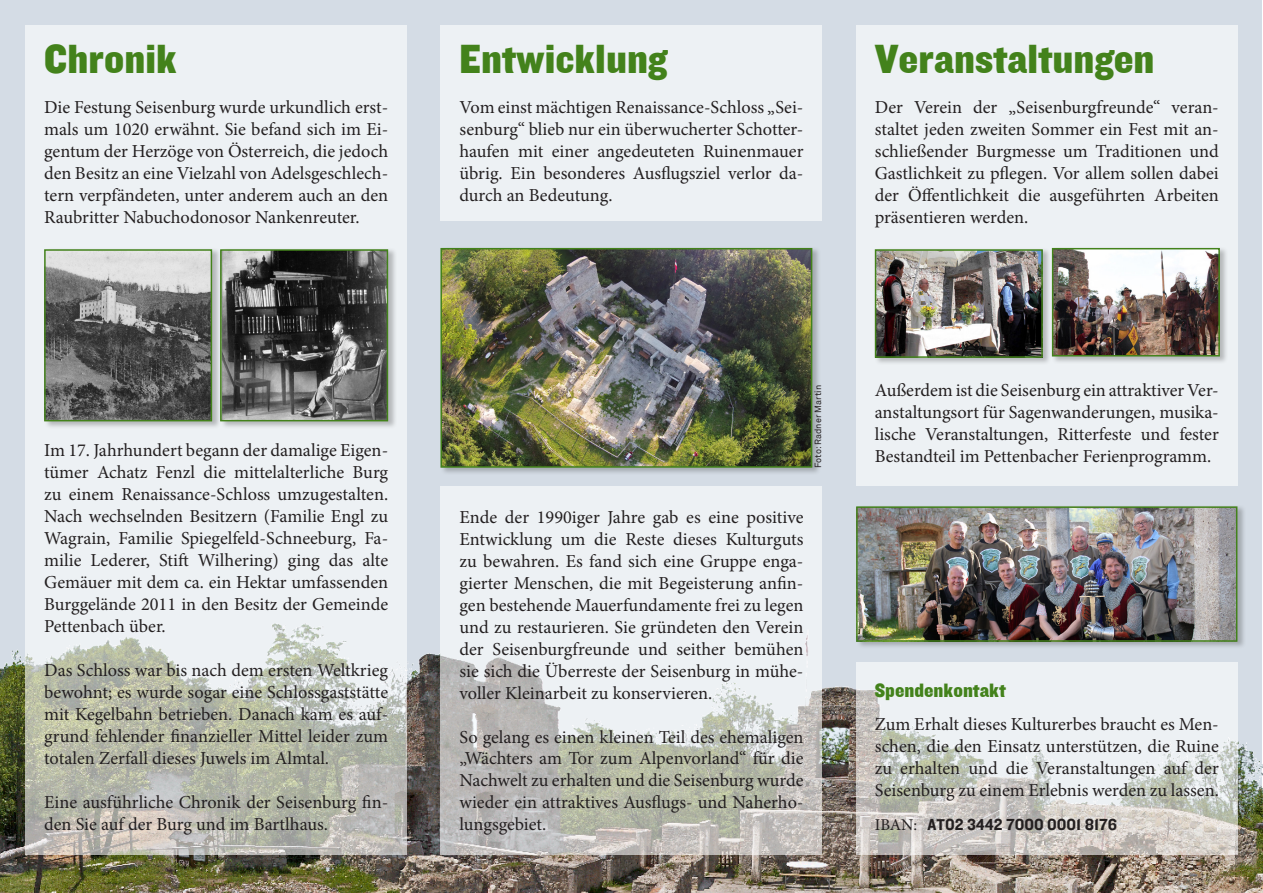
<style>
.page{position:relative;width:1263px;height:893px;background:#fff}
.page>*{position:absolute;margin:0;border:0;box-sizing:border-box;transform-origin:0 0}
.Überschrift_rot{font:500 42px "Knock 71";color:#43821b}
.t1{font:500 19.95px "Knock 71";color:#43821b}
.t2{font:18.3px/21.9px "Minion Pro";color:#231f20;text-align:justify}
.t3{font:500 16.5px "Knock 51";color:#231f20}
.Fotocredit_6pt{font:9px "Akkurat";color:#231f20}
.s1{font-family:"Minion Pro";font-weight:400}
</style>
<div class="page">
<div style="left:0;top:0;width:1262px;height:892px;background:#d4dce5"></div>
<img style="left:0;top:451px;width:1263px;height:442px">
<svg style="left:26px;top:25px;width:381px;height:830px;background:#dee1e0"></svg>
<div style="left:441px;top:25px;width:381px;height:196px;background:#edf1f4"></div>
<div style="left:44px;top:248px;width:177px;height:181px;background:#323232;opacity:.3"></div>
<img style="left:47px;top:252px;width:162px;height:166px">
<div style="left:44px;top:249px;width:168px;height:172px;border:2px solid #43821b"></div>
<div style="left:856px;top:26px;width:381px;height:460px;background:#edf1f4"></div>
<svg style="left:856px;top:662px;width:381px;height:193px;background:#dcdddb"></svg>
<svg style="left:440px;top:486px;width:382px;height:369px;background:#d9dbda"></svg>
<div style="left:440px;top:246px;width:381px;height:229px;background:#323232;opacity:.3"></div>
<img style="left:443px;top:251px;width:366px;height:214px">
<div style="left:440px;top:248px;width:372px;height:220px;border:2px solid #43821b"></div>
<div style="left:856px;top:505px;width:390px;height:144px;background:#323232;opacity:.3"></div>
<img style="left:859px;top:509px;width:375px;height:130px">
<div style="left:856px;top:506px;width:381px;height:136px;border:2px solid #43821b"></div>
<div style="left:874px;top:248px;width:177px;height:117px;background:#323232;opacity:.3"></div>
<img style="left:878px;top:252px;width:162px;height:103px">
<div style="left:875px;top:249px;width:168px;height:109px;border:2px solid #43821b"></div>
<div style="left:1051px;top:246px;width:177px;height:118px;background:#323232;opacity:.3"></div>
<img style="left:1055px;top:251px;width:162px;height:102px">
<div style="left:1052px;top:248px;width:168px;height:108px;border:2px solid #43821b"></div>
<div style="left:220px;top:248px;width:177px;height:181px;background:#323232;opacity:.3"></div>
<img style="left:223px;top:252px;width:162px;height:166px">
<div style="left:220px;top:249px;width:168px;height:172px;border:2px solid #43821b"></div>
<p class="Überschrift_rot" style="left:44px;top:36px;width:134px">Chronik</p>
<p class="t2" style="left:44px;top:97px;width:346px">Die Festung Seisenburg wurde urkundlich erst&shy;mals um 1020 erwähnt. Sie befand sich im Ei&shy;gentum der Herzöge von Österreich, die jedoch den Besitz an eine Vielzahl von Adelsgeschlech&shy;tern verpfändeten, unter anderem auch an den Raubritter Nabuchodonosor Nankenreuter.</p>
<p class="t2" style="left:44px;top:440px;width:346px">Im 17. Jahrhundert begann der damalige Eigen&shy;tümer Achatz Fenzl die mittelalterliche Burg zu einem Renaissance-Schloss umzugestalten.<br>Nach wechselnden Besitzern (Familie Engl zu Wagrain, Familie Spiegelfeld-Schneeburg, Fa&shy;milie Lederer, Stift Wilhering) ging das alte Gemäuer mit dem ca. ein Hektar umfassenden Burggelände 2011 in den Besitz der Gemeinde Pettenbach über.</p>
<p class="t2" style="left:44px;top:659px;width:346px">Das Schloss war bis nach dem ersten Weltkrieg bewohnt; es wurde sogar eine Schlossgaststätte mit Kegelbahn betrieben. Danach kam es auf&shy;grund fehlender finanzieller Mittel leider zum totalen Zerfall dieses Juwels im Almtal.</p>
<p class="t2" style="left:44px;top:791px;width:345px">Eine ausführliche Chronik der Seisenburg fin&shy;den Sie auf der Burg und im Bartlhaus.</p>
<p class="Überschrift_rot" style="left:459px;top:36px;width:209px">Entwicklung</p>
<p class="t2" style="left:459px;top:97px;width:345px">Vom einst mächtigen Renaissance-Schloss „Sei&shy;senburg“ blieb nur ein überwucherter Schotter&shy;haufen mit einer angedeuteten Ruinenmauer übrig. Ein besonderes Ausflugsziel verlor da&shy;durch an Bedeutung.</p>
<p class="Überschrift_rot" style="left:875px;top:36px;width:281px">Veranstaltungen</p>
<p class="t2" style="left:875px;top:96px;width:346px">Der Verein der „Seisenburgfreunde“ veran&shy;staltet jeden zweiten Sommer ein Fest mit an&shy;schließender Burgmesse um Traditionen und Gastlichkeit zu pflegen. Vor allem sollen dabei der Öffentlichkeit die ausgeführten Arbeiten präsentieren werden.</p>
<p class="Fotocredit_6pt" style="left:813px;top:468px;width:84px;rotate:-90deg">Foto: Radner Martin</p>
<p class="t2" style="left:459px;top:506px;width:346px">Ende der 1990iger Jahre gab es eine positive Entwicklung um die Reste dieses Kulturguts zu bewahren. Es fand sich eine Gruppe enga&shy;gierter Menschen, die mit Begeisterung anfin&shy;gen bestehende Mauerfundamente frei zu legen und zu restaurieren. Sie gründeten den Verein der Seisenburgfreunde und seither bemühen sie sich die Überreste der Seisenburg in mühe&shy;voller Kleinarbeit zu konservieren.</p>
<p class="t2" style="left:459px;top:726px;width:346px">So gelang es einen kleinen Teil des ehemaligen „Wächters am Tor zum Alpenvorland“ für die Nachwelt zu erhalten und die Seisenburg wurde wieder ein attraktives Ausflugs- und Naherho&shy;lungsgebiet.</p>
<p class="t2" style="left:875px;top:380px;width:346px">Außerdem ist die Seisenburg ein attraktiver Ver&shy;anstaltungsort für Sagenwanderungen, musika&shy;lische Veranstaltungen, Ritterfeste und fester Bestandteil im Pettenbacher Ferienprogramm.</p>
<p class="t1" style="left:875px;top:680px;width:133px">Spendenkontakt</p>
<p class="t2" style="left:875px;top:713px;width:346px">Zum Erhalt dieses Kulturerbes braucht es Men&shy;schen, die den Einsatz unterstützen, die Ruine zu erhalten und die Veranstaltungen auf der Seisenburg zu einem Erlebnis werden zu lassen.</p>
<p class="t3" style="left:875px;top:816px;width:244px"><span class="s1">IBAN:</span> AT02 3442 7000 0001 8176</p>
</div>
